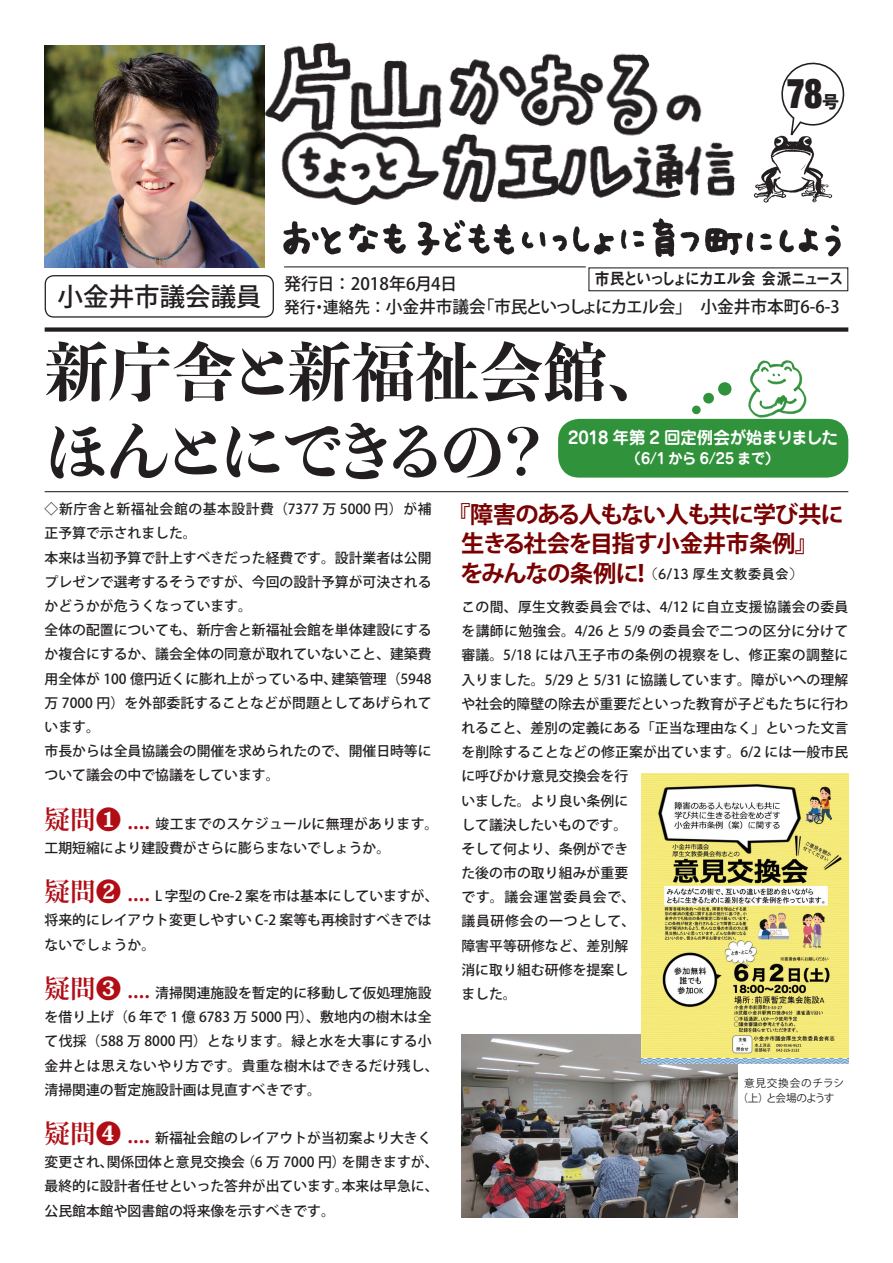
<style>
.page{position:relative;width:893px;height:1263px;background:#fff}
.page>*{position:absolute;margin:0;border:0;box-sizing:border-box;transform-origin:0 0}
.t1{font:800 63.75px "Toppan Bunkyu Midashi Mincho Std N";color:#231f20}
.t2{font:800 63.75px "Toppan Bunkyu Midashi Mincho Std N";letter-spacing:-.1em;color:#231f20}
.プロフィール{font:900 condensed 41.4px "Helvetica Neue LT Std";color:#231f20;scale:.82 1}
.t3{font:700 25.5px "Koz Min Pro";color:#b00d15}
.プロフィール-2{font:500 25.5px "Koz Go Pro";color:#231f20}
.t4{font:700 23.4px "Koz Go Pro";letter-spacing:-.05em;color:#790100}
.プロフィール-3{font:500 16.95px "Koz Go Pro";color:#231f20}
.プロフィール-4{font:16.95px "Midashi Go Pro MB31";letter-spacing:-.13em;color:#231f20;scale:.9 1}
.t5{font:700 16.95px "Jun 501 Pro";letter-spacing:-.02em;color:#fff}
.プロフィール-5{font:800 16.95px "Koz Go Pro";color:#231f20}
.t6{font:700 14.85px "Jun 501 Pro";color:#fff}
.t7{font:500 13.8px/24.2px "Koz Go Pro";color:#231f20}
.t8{font:500 13.8px/24.2px "Koz Go Pro";letter-spacing:.02em;color:#231f20}
.t9{font:13.8px "Tsuku B Rd Gothic Std B";color:#231f20}
.t10{font:10.65px/15.9px "Koz Go Pro";color:#231f20}
.s1{font-size:15.9px}
.s2{font-family:"Koz Go Pro";font-weight:700;font-size:23.4px;color:#790100}
</style>
<div class="page">
<div style="left:558px;top:419px;width:290px;height:59px;background:#31923c;border-radius:21px"></div>
<img style="left:753px;top:137px;width:80px;height:66px">
<svg style="left:778px;top:62px;width:67px;height:79px"></svg>
<img style="left:45px;top:45px;width:220px;height:222px">
<img style="left:256px;top:42px;width:480px;height:180px">
<img style="left:265px;top:216px;width:576px;height:41px">
<hr style="left:284px;top:266px;width:302px;height:1px;background:#231f20">
<div style="left:45px;top:275px;width:229px;height:43px;border:1px solid #231f20;border-radius:9px"></div>
<div style="left:588px;top:267px;width:260px;height:24px;border:1px solid #231f20"></div>
<div style="left:45px;top:327px;width:803px;height:5px;background:#231f20"></div>
<img style="left:736px;top:360px;width:80px;height:59px">
<hr style="left:45px;top:491px;width:803px;height:1px;background:#231f20">
<div style="left:718px;top:382px;width:13px;height:14px;background:#31923c;border-radius:50%"></div>
<div style="left:703px;top:393px;width:11px;height:11px;background:#31923c;border-radius:50%"></div>
<div style="left:692px;top:406px;width:9px;height:8px;background:#31923c;border-radius:50%"></div>
<img style="left:461px;top:1034px;width:277px;height:183px">
<img style="left:641px;top:773px;width:207px;height:291px">
<p class="プロフィール" style="left:787px;top:67px;width:45px">78</p>
<p class="プロフィール-5" style="left:822px;top:91px;width:19px">号</p>
<p class="プロフィール-2" style="left:58px;top:280px;width:205px">小金井市議会議員</p>
<p class="プロフィール-4" style="left:595px;top:265px;width:278px">市民といっしょにカエル会 会派ニュース</p>
<p class="プロフィール-3" style="left:284px;top:272px;width:175px">発行日：2018年6月4日</p>
<p class="プロフィール-3" style="left:284px;top:296px;width:557px"><span class="s1">発行・連絡先：</span>小金井市議会「市民といっしょにカエル会」　小金井市本町6-6-3</p>
<p class="t1" style="left:45px;top:322px;width:627px">新庁舎と新福祉会館、</p>
<p class="t2" style="left:44px;top:402px;width:511px">ほんとにできるの？</p>
<p class="t5" style="left:568px;top:424px;width:271px">2018 年第 2 回定例会が始まりました</p>
<p class="t6" style="left:627px;top:446px;width:154px">（6/1 から 6/25 まで）</p>
<p class="t8" style="left:45px;top:498px;width:388px">◇新庁舎と新福祉会館の基本設計費（7377 万 5000 円）が補正予算で示されました。</p>
<p class="t7" style="left:45px;top:546px;width:388px;text-align:justify">本来は当初予算で計上すべきだった経費です。設計業者は公開プレゼンで選考するそうですが、今回の設計予算が可決されるかどうかが危うくなっています。</p>
<p class="t7" style="left:45px;top:619px;width:389px;text-align:justify">全体の配置についても、新庁舎と新福祉会館を単体建設にするか複合にするか、議会全体の同意が取れていないこと、建築費用全体が 100 億円近くに膨れ上がっている中、建築管理（5948万 7000 円）を外部委託することなどが問題としてあげられています。</p>
<p class="t7" style="left:45px;top:740px;width:388px">市長からは全員協議会の開催を求められたので、開催日時等について議会の中で協議をしています。</p>
<p class="t7" style="left:45px;top:812px;width:395px">　　　　　　　　竣工までのスケジュールに無理があります。工期短縮により建設費がさらに膨らまないでしょうか。</p>
<p class="t7" style="left:45px;top:885px;width:395px">　　　　　　　　L 字型の Cre-2 案を市は基本にしていますが、将来的にレイアウト変更しやすい C-2 案等も再検討すべきではないでしょうか。</p>
<p class="t7" style="left:45px;top:981px;width:395px">　　　　　　　　清掃関連施設を暫定的に移動して仮処理施設を借り上げ（6 年で 1 億 6783 万 5000 円）、敷地内の樹木は全て伐採（588 万 8000 円）となります。緑と水を大事にする小金井とは思えないやり方です。貴重な樹木はできるだけ残し、清掃関連の暫定施設計画は見直すべきです。</p>
<p class="t7" style="left:45px;top:1126px;width:395px">　　　　　　　　新福祉会館のレイアウトが当初案より大きく変更され、関係団体と意見交換会（6 万 7000 円）を開きますが、最終的に設計者任せといった答弁が出ています。本来は早急に、公民館本館や図書館の将来像を示すべきです。</p>
<p class="t3" style="left:45px;top:801px;width:107px">疑問❶ ....</p>
<p class="t3" style="left:45px;top:873px;width:107px">疑問❷ ....</p>
<p class="t3" style="left:45px;top:970px;width:107px">疑問❸ ....</p>
<p class="t3" style="left:45px;top:1115px;width:107px">疑問❹ ....</p>
<p class="t4" style="left:447px;top:499px;width:398px">『障害のある人もない人も共に学び共に</p>
<p class="t4" style="left:461px;top:529px;width:359px">生きる社会を目指す小金井市条例』</p>
<p class="t9" style="left:460px;top:563px;width:344px"><span class="s2">をみんなの条例に！</span>（6/13 厚生文教委員会）</p>
<p class="t7" style="left:461px;top:596px;width:389px">この間、厚生文教委員会では、4/12 に自立支援協議会の委員を講師に勉強会。4/26 と 5/9 の委員会で二つの区分に分けて審議。5/18 には八王子市の条例の視察をし、修正案の調整に入りました。5/29 と 5/31 に協議しています。障がいへの理解や社会的障壁の除去が重要だといった教育が子どもたちに行われること、差別の定義にある「正当な理由なく」といった文言を削除することなどの修正案が出ています。6/2 には一般市民に呼びかけ意見交換会を行<br>いました。より良い条例に<br>して議決したいものです。</p>
<p class="t7" style="left:461px;top:837px;width:175px">そして何より、条例ができた後の市の取り組みが重要です。議会運営委員会で、議員研修会の一つとして、障害平等研修など、差別解消に取り組む研修を提案しました。</p>
<p class="t10" style="left:737px;top:1075px;width:108px;text-indent:7px">意見交換会のチラシ（上）と会場のようす</p>
</div>
